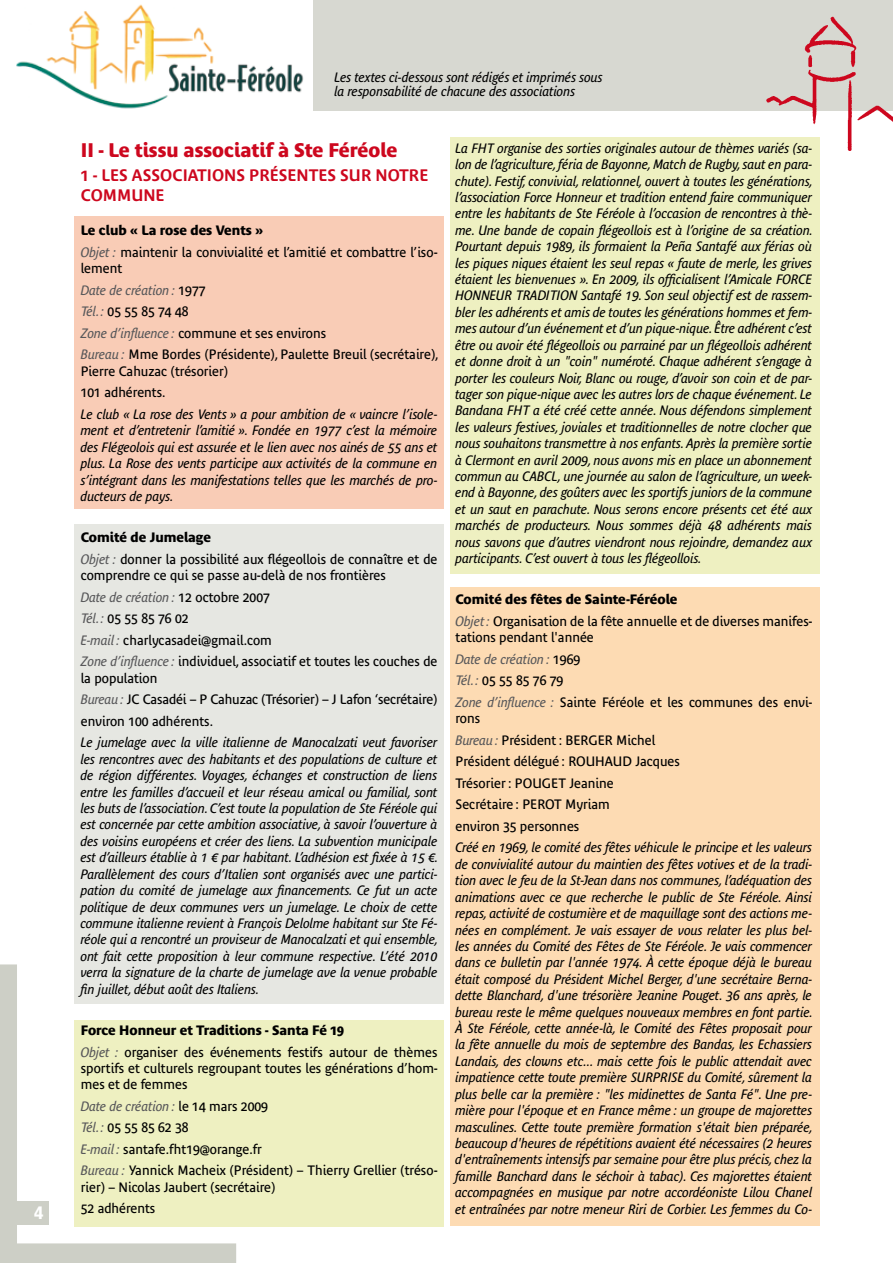
<style>
.page{position:relative;width:893px;height:1263px;background:#fff}
.page>*{position:absolute;margin:0;border:0;box-sizing:border-box;transform-origin:0 0}
.t1{font:700 19.5px "Bienvenue";color:#cd071e}
.t2{font:900 condensed 18px "Frutiger";color:#fff}
.t3{font:600 16.5px/20.1px "Bienvenue";color:#cd071e}
.t4{font:italic 13.5px/16.4px "Bienvenue";color:#000;text-align:justify}
.t5{font:13.5px/21.5px "Bienvenue";color:#000}
.s1{font-weight:700}
.s2{font-style:italic;color:#58585a}
</style>
<div class="page">
<div style="left:74px;top:217px;width:370px;height:292px;background:#f9ccb6"></div>
<div style="left:74px;top:524px;width:370px;height:479px;background:#e6e7e2"></div>
<div style="left:74px;top:1020px;width:370px;height:207px;background:#eef0c1"></div>
<div style="left:450px;top:137px;width:370px;height:437px;background:#eef0c1"></div>
<div style="left:450px;top:587px;width:370px;height:639px;background:#fddbb3"></div>
<img style="left:16px;top:4px;width:288px;height:105px">
<div style="left:314px;top:0;width:579px;height:111px;background:#d7d8d1"></div>
<img style="left:766px;top:16px;width:127px;height:135px">
<svg style="left:0;top:964px;width:236px;height:299px;fill:#eef0c6"></svg>
<div style="left:0;top:1202px;width:48px;height:23px;background:#cdcfc6"></div>
<h2 class="t2" style="left:34px;top:1202px;width:11px">4</h2>
<p class="t4" style="left:334px;top:70px;width:270px;line-height:13.5px">Les textes ci-dessous sont rédigés et imprimés sous la responsabilité de chacune des associations</p>
<h1 class="t1" style="left:81px;top:139px;width:318px">II - Le tissu associatif à Ste Féréole</h1>
<p class="t3" style="left:81px;top:165px;width:347px">1 - LES ASSOCIATION S PRÉSENTES SU R NOTRE<br>COMMUNE</p>
<p class="t5" style="left:81px;top:220px;width:358px"><span class="s1">Le club « La rose des Vents »<br></span><span class="s2">Objet :</span> maintenir la convivialité et l’amitié et combattre l’iso-</p>
<p class="t5" style="left:81px;top:258px;width:359px">lement<br><span class="s2">Date de création :</span> 1977<br><span class="s2">Tél. :</span> 05 55 85 74 48<br><span class="s2">Zone d’influence :</span> commune et ses environs<br><span class="s2">Bureau :</span> Mme Bordes (Présidente), Paulette Breuil (secrétaire),</p>
<p class="t5" style="left:81px;top:360px;width:149px">Pierre Cahuzac (trésorier)<br>101 adhérents.</p>
<p class="t4" style="left:81px;top:406px;width:358px">Le club « La rose des Vents » a pour ambition de « vaincre l’isole&shy;ment et d’entretenir l’amitié ». Fondée en 1977 c’est la mémoire des Flégeolois qui est assurée et le lien avec nos ainés de 55 ans et plus. La Rose des vents participe aux activités de la commune en s’intégrant dans les manifestations telles que les marchés de pro&shy;ducteurs de pays.</p>
<p class="t5" style="left:81px;top:527px;width:358px"><span class="s1">Comité de Jumelage<br></span><span class="s2">Objet :</span> donner la possibilité aux flégeollois de connaître et de</p>
<p class="t5" style="left:81px;top:565px;width:358px">comprendre ce qui se passe au-delà de nos frontières<br><span class="s2">Date de création :</span> 12 octobre 2007<br><span class="s2">Tél. :</span> 05 55 85 76 02<br><span class="s2">E-mail :</span> charlycasadei@gmail.com<br><span class="s2">Zone d’influence :</span> individuel, associatif et toutes les couches de</p>
<p class="t5" style="left:81px;top:667px;width:358px">la population<br><span class="s2">Bureau :</span> JC Casadéi – P Cahuzac (Trésorier) – J Lafon ‘secrétaire) environ 100 adhérents.</p>
<p class="t4" style="left:81px;top:734px;width:359px">Le jumelage avec la ville italienne de Manocalzati veut favoriser les rencontres avec des habitants et des populations de culture et de région différentes. Voyages, échanges et construction de liens entre les familles d’accueil et leur réseau amical ou familial, sont les buts de l’association. C’est toute la population de Ste Féréole qui est concernée par cette ambition associative, à savoir l’ouverture à des voisins européens et créer des liens. La subvention municipale est d’ailleurs établie à 1 € par habitant. L’adhésion est fixée à 15 €.<br>Parallèlement des cours d’Italien sont organisés avec une partici&shy;pation du comité de jumelage aux financements. Ce fut un acte politique de deux communes vers un jumelage. Le choix de cette commune italienne revient à François Delolme habitant sur Ste Fé&shy;réole qui a rencontré un proviseur de Manocalzati et qui ensemble, ont fait cette proposition à leur commune respective. L’été 2010 verra la signature de la charte de jumelage ave la venue probable fin juillet, début août des Italiens.</p>
<p class="t5" style="left:81px;top:1019px;width:358px"><span class="s1">Force Honneur et Traditions - Santa Fé 19<br></span><span class="s2">Objet :</span> organiser des événements festifs autour de thèmes</p>
<p class="t5" style="left:81px;top:1060px;width:358px;line-height:16.5px">sportifs et culturels regroupant toutes les générations d’hom&shy;mes et de femmes</p>
<p class="t5" style="left:81px;top:1095px;width:358px"><span class="s2">Date de création :</span> le 14 mars 2009<br><span class="s2">Tél. :</span> 05 55 85 62 38<br><span class="s2">E-mail :</span> santafe.fht19@orange.fr<br><span class="s2">Bureau :</span> Yannick Macheix (Président) – Thierry Grellier (tréso-</p>
<p class="t5" style="left:81px;top:1176px;width:196px">rier) – Nicolas Jaubert (secrétaire)<br>52 adhérents</p>
<p class="t4" style="left:455px;top:140px;width:359px">La FHT organise des sorties originales autour de thèmes variés (sa&shy;lon de l’agriculture, féria de Bayonne, Match de Rugby, saut en para&shy;chute). Festif, convivial, relationnel, ouvert à toutes les générations, l’association Force Honneur et tradition entend faire communiquer entre les habitants de Ste Féréole à l’occasion de rencontres à thè&shy;me. Une bande de copain flégeollois est à l’origine de sa création.<br>Pourtant depuis 1989, ils formaient la Peña Santafé aux férias où les piques niques étaient les seul repas « faute de merle, les grives étaient les bienvenues ». En 2009, ils officialisent l’Amicale FORCE HONNEUR TRADITION Santafé 19. Son seul objectif est de rassem&shy;bler les adhérents et amis de toutes les générations hommes et fem&shy;mes autour d’un événement et d’un pique-nique. Être adhérent c’est être ou avoir été flégeollois ou parrainé par un flégeollois adhérent et donne droit à un "coin" numéroté. Chaque adhérent s’engage à porter les couleurs Noir, Blanc ou rouge, d’avoir son coin et de par&shy;tager son pique-nique avec les autres lors de chaque événement. Le Bandana FHT a été créé cette année. Nous défendons simplement les valeurs festives, joviales et traditionnelles de notre clocher que nous souhaitons transmettre à nos enfants. Après la première sortie à Clermont en avril 2009, nous avons mis en place un abonnement commun au CABCL, une journée au salon de l’agriculture, un week&shy;end à Bayonne, des goûters avec les sportifs juniors de la commune et un saut en parachute. Nous serons encore présents cet été aux marchés de producteurs. Nous sommes déjà 48 adhérents mais nous savons que d’autres viendront nous rejoindre, demandez aux participants. C’est ouvert à tous les flégeollois.</p>
<p class="t5" style="left:455px;top:589px;width:358px"><span class="s1">Comité des fêtes de Sainte-Féréole<br></span><span class="s2">Objet :</span> Organisation de la fête annuelle et de diverses manifes-</p>
<p class="t5" style="left:455px;top:627px;width:358px">tations pendant l'année<br><span class="s2">Date de création :</span> 1969<br><span class="s2">Tél. :</span> 05 55 85 76 79<br><span class="s2">Zone d’influence :</span> Sainte Féréole et les communes des envi-</p>
<p class="t5" style="left:455px;top:708px;width:226px">rons<br><span class="s2">Bureau :</span> Président : BERGER Michel<br>Président délégué : ROUHAUD Jacques<br>Trésorier : POUGET Jeanine<br>Secrétaire : PEROT Myriam<br>environ 35 personnes</p>
<p class="t4" style="left:455px;top:839px;width:359px">Créé en 1969, le comité des fêtes véhicule le principe et les valeurs de convivialité autour du maintien des fêtes votives et de la tradi&shy;tion avec le feu de la St-Jean dans nos communes, l’adéquation des animations avec ce que recherche le public de Ste Féréole. Ainsi repas, activité de costumière et de maquillage sont des actions me&shy;nées en complément. Je vais essayer de vous relater les plus bel&shy;les années du Comité des Fêtes de Ste Féréole. Je vais commencer dans ce bulletin par l'année 1974. À cette époque déjà le bureau était composé du Président Michel Berger, d'une secrétaire Berna&shy;dette Blanchard, d'une trésorière Jeanine Pouget. 36 ans après, le bureau reste le même quelques nouveaux membres en font partie.<br>À Ste Féréole, cette année-là, le Comité des Fêtes proposait pour la fête annuelle du mois de septembre des Bandas, les Echassiers Landais, des clowns etc... mais cette fois le public attendait avec impatience cette toute première SURPRISE du Comité, sûrement la plus belle car la première : "les midinettes de Santa Fé". Une pre&shy;mière pour l'époque et en France même : un groupe de majorettes masculines. Cette toute première formation s'était bien préparée, beaucoup d'heures de répétitions avaient été nécessaires (2 heures d'entraînements intensifs par semaine pour être plus précis, chez la famille Banchard dans le séchoir à tabac). Ces majorettes étaient accompagnées en musique par notre accordéoniste Lilou Chanel et entraînées par notre meneur Riri de Corbier. Les femmes du Co-</p>
</div>
